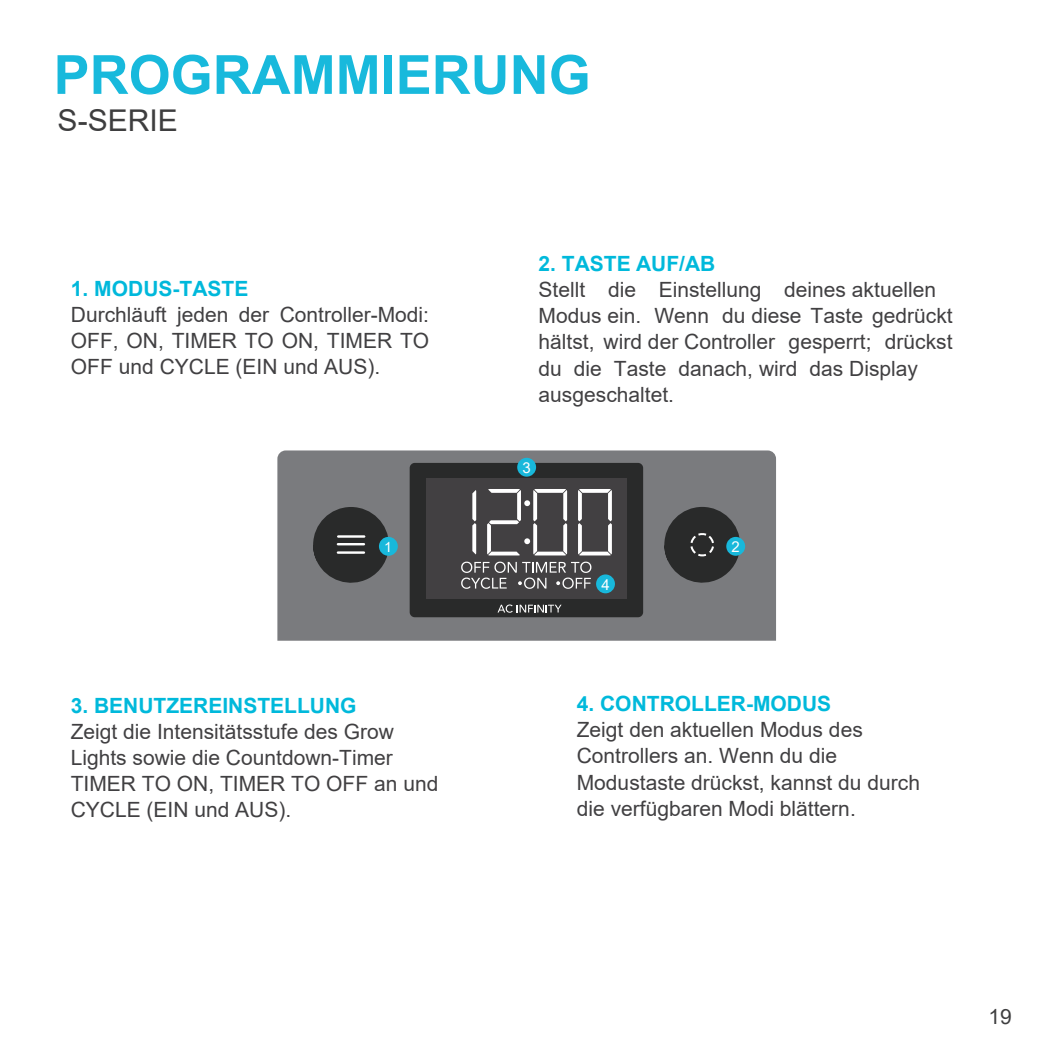
<style>
.page{position:relative;width:1063px;height:1063px;background:#fff}
.page>*{position:absolute;margin:0;border:0;box-sizing:border-box;transform-origin:0 0}
.t1{font:700 54px "Arial";color:#18b9dc}
.t2{font:30px "Arial";color:#3e3e3f}
.t3{font:21px/26.4px "Arial";color:#414042}
.t4{font:700 21px "Arial";color:#00b9db}
.t5{font:700 21px "Arial";color:#00b8db}
.t6{font:21px "Arial";color:#3e3e3f}
.t7{font:15px "Arial";color:#fff}
.t8{font:14.1px "Arial";color:#fff}
</style>
<div class="page">
<div style="left:277px;top:450px;width:499px;height:191px;background:#7a7b7e"></div>
<svg style="left:313px;top:507px;width:77px;height:81px;background:#414242"></svg>
<hr style="left:337px;top:551px;width:28px;height:3px;background:#fff">
<hr style="left:337px;top:535px;width:28px;height:3px;background:#fff">
<hr style="left:337px;top:543px;width:28px;height:2px;background:#fff">
<div style="left:410px;top:463px;width:233px;height:154px;background:#292a2a;border-radius:5px"></div>
<div style="left:426px;top:478px;width:200px;height:121px;background:#424042"></div>
<svg style="left:578px;top:489px;width:34px;height:66px"></svg>
<svg style="left:472px;top:490px;width:4px;height:64px"></svg>
<svg style="left:487px;top:489px;width:80px;height:66px"></svg>
<svg style="left:461px;top:561px;width:130px;height:28px"></svg>
<svg style="left:497px;top:604px;width:64px;height:9px"></svg>
<div style="left:379px;top:537px;width:19px;height:19px;background:#18b8db;border-radius:50%"></div>
<div style="left:726px;top:537px;width:19px;height:19px;background:#18b8db;border-radius:50%"></div>
<div style="left:596px;top:574px;width:19px;height:19px;background:#18b8db;border-radius:50%"></div>
<div style="left:517px;top:458px;width:19px;height:19px;background:#18b8db;border-radius:50%"></div>
<svg style="left:664px;top:507px;width:76px;height:81px;background:#414749"></svg>
<h1 class="t1" style="left:54px;top:37px;width:538px">PROGRAMMIERUNG</h1>
<h2 class="t2" style="left:58px;top:100px;width:122px">S-SERIE</h2>
<p class="t5" style="left:71px;top:273px;width:179px">1. MODUS-TASTE</p>
<p class="t3" style="left:71px;top:301px;width:360px;text-align:justify">Durchläuft jeden der Controller-Modi:<br>OFF, ON, TIMER TO ON, TIMER TO OFF und CYCLE (EIN und AUS).</p>
<p class="t4" style="left:538px;top:248px;width:178px">2. TASTE AUF/AB</p>
<p class="t3" style="left:538px;top:276px;width:416px">Stellt die Einstellung deines aktuellen Modus ein. Wenn du diese Taste gedrückt hältst, wird der Controller gesperrt; drückst du die Taste danach, wird das Display ausgeschaltet.</p>
<p class="t7" style="left:522px;top:457px;width:10px">3</p>
<p class="t8" style="left:384px;top:537px;width:9px">1</p>
<p class="t7" style="left:731px;top:536px;width:10px">2</p>
<p class="t7" style="left:601px;top:574px;width:10px">4</p>
<p class="t4" style="left:71px;top:690px;width:287px">3. BENUTZEREINSTELLUNG</p>
<p class="t3" style="left:71px;top:718px;width:369px">Zeigt die Intensitätsstufe des Grow<br>Lights sowie die Countdown-Timer<br>TIMER TO ON, TIMER TO OFF an und<br>CYCLE (EIN und AUS).</p>
<p class="t4" style="left:577px;top:689px;width:256px">4. CONTROLLER-MODUS</p>
<p class="t3" style="left:577px;top:716px;width:345px">Zeigt den aktuellen Modus des<br>Controllers an. Wenn du die<br>Modustaste drückst, kannst du durch die verfügbaren Modi blättern.</p>
<p class="t6" style="left:988px;top:1002px;width:25px">19</p>
</div>
